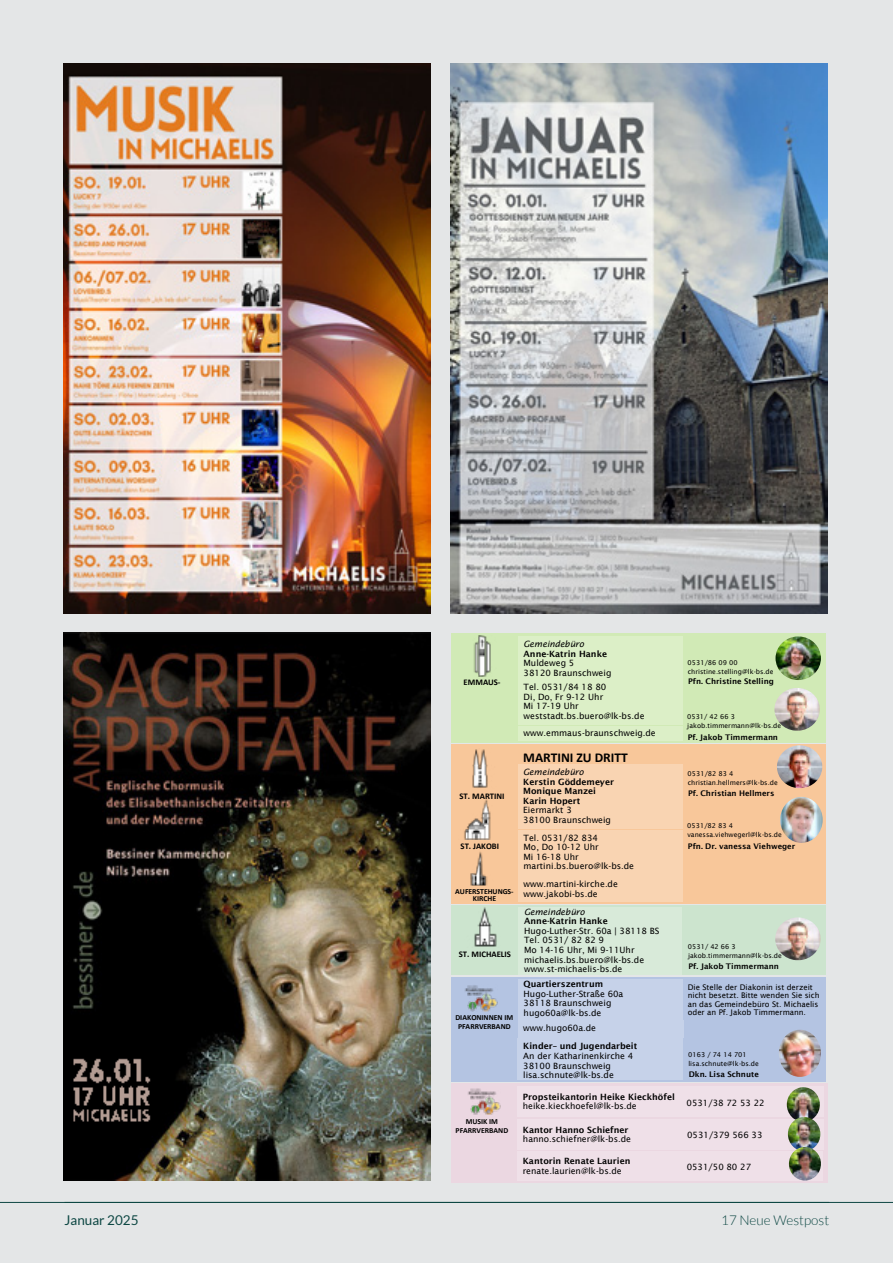
<style>
.page{position:relative;width:893px;height:1263px;background:#e4e6e7}
.page>*{position:absolute;margin:0;border:0;box-sizing:border-box;transform-origin:0 0}
.t1{font:300 13.5px "Lato";color:#0d4743}
.t2{font:700 13.5px "Calibri";color:#000}
.t3{font:13.5px "Lato";color:#0d4743}
.t4{font:8.7px/9.6px "Lucida Sans";color:#000}
.t5{font:600 8.7px/9.6px "Lucida Sans";color:#000}
.t6{font:700 8.7px "Calibri";color:#000}
.t7{font:italic 8.7px "Lucida Sans";color:#000}
.t8{font:7.8px/8.6px "Lucida Sans";letter-spacing:-.005em;color:#000}
.t9{font:600 7.8px "Lucida Sans";color:#000}
.t10{font:700 7.8px/8.9px "Calibri";color:#000;text-align:center}
.t11{font:6.75px/8.7px "Lucida Sans";letter-spacing:.005em;color:#000}
</style>
<div class="page">
<hr style="left:65px;top:1202px;width:828px;height:1px;background:#0d4743">
<hr style="left:0;top:1202px;width:829px;height:1px;background:#0d4743">
<div style="left:451px;top:1083px;width:376px;height:100px;background:#ebd7e1"></div>
<div style="left:517px;top:1086px;width:307px;height:31px;background:#efe0e8"></div>
<img style="left:787px;top:1087px;width:33px;height:30px">
<div style="left:517px;top:1119px;width:307px;height:30px;background:#efe0e8"></div>
<img style="left:788px;top:1117px;width:32px;height:30px">
<div style="left:517px;top:1151px;width:306px;height:29px;background:#efe0e8"></div>
<img style="left:789px;top:1147px;width:32px;height:33px">
<div style="left:451px;top:977px;width:375px;height:105px;background:#b4c4e2"></div>
<img style="left:464px;top:985px;width:33px;height:27px">
<div style="left:451px;top:745px;width:375px;height:159px;background:#f8c79a"></div>
<div style="left:451px;top:633px;width:375px;height:109px;background:#d1eab6"></div>
<img style="left:775px;top:636px;width:46px;height:44px">
<div style="left:451px;top:905px;width:375px;height:70px;background:#cce4ce"></div>
<div style="left:519px;top:907px;width:163px;height:67px;background:#d8ead9"></div>
<img style="left:470px;top:852px;width:18px;height:34px">
<div style="left:518px;top:764px;width:164px;height:64px;background:#f9d4b2"></div>
<div style="left:518px;top:830px;width:164px;height:45px;background:#f9d4b2"></div>
<div style="left:518px;top:876px;width:164px;height:26px;background:#f9d4b2"></div>
<div style="left:518px;top:636px;width:165px;height:43px;background:#dcefc7"></div>
<div style="left:518px;top:679px;width:165px;height:46px;background:#dcefc7"></div>
<div style="left:518px;top:726px;width:165px;height:14px;background:#dcefc7"></div>
<div style="left:518px;top:979px;width:165px;height:40px;background:#c6d2e9"></div>
<div style="left:518px;top:1038px;width:165px;height:42px;background:#c6d2e9"></div>
<div style="left:518px;top:1020px;width:165px;height:17px;background:#c6d2e9"></div>
<img style="left:464px;top:799px;width:27px;height:41px">
<img style="left:473px;top:636px;width:18px;height:40px">
<img style="left:474px;top:907px;width:23px;height:40px">
<img style="left:472px;top:749px;width:16px;height:39px">
<img style="left:779px;top:1030px;width:42px;height:47px">
<img style="left:777px;top:745px;width:45px;height:43px">
<img style="left:780px;top:797px;width:43px;height:46px">
<img style="left:468px;top:1088px;width:32px;height:27px">
<img style="left:774px;top:688px;width:46px;height:43px">
<img style="left:775px;top:917px;width:45px;height:43px">
<img style="left:64px;top:633px;width:367px;height:547px">
<img style="left:73px;top:1051px;width:91px;height:40px">
<img style="left:73px;top:1080px;width:90px;height:32px">
<img style="left:73px;top:1105px;width:86px;height:21px">
<img style="left:64px;top:64px;width:367px;height:550px">
<img style="left:450px;top:64px;width:377px;height:550px">
<p class="t6" style="left:463px;top:676px;width:39px">EMMAUS-</p>
<p class="t6" style="left:460px;top:789px;width:46px">ST. MARTINI</p>
<p class="t6" style="left:461px;top:840px;width:40px">ST. JAKOBI</p>
<p class="t10" style="left:455px;top:888px;width:60px;line-height:6.6px">AUFERSTEHUNGS-<br>KIRCHE</p>
<p class="t6" style="left:459px;top:947px;width:54px">ST. MICHAELIS</p>
<p class="t7" style="left:524px;top:639px;width:62px">Gemeindebüro</p>
<p class="t5" style="left:524px;top:648px;width:85px">Anne-Katrin Hanke</p>
<p class="t4" style="left:524px;top:658px;width:89px">Muldeweg 5<br>38120 Braunschweig</p>
<p class="t4" style="left:524px;top:682px;width:122px">Tel. 0531/84 18 80<br>Di, Do, Fr 9-12 Uhr<br>Mi 17-19 Uhr weststadt.bs.buero@lk-bs.de</p>
<p class="t4" style="left:524px;top:728px;width:134px">www.emmaus-braunschweig.de</p>
<h1 class="t2" style="left:523px;top:747px;width:106px">MARTINI ZU DRITT</h1>
<p class="t7" style="left:523px;top:767px;width:62px">Gemeindebüro</p>
<p class="t5" style="left:523px;top:776px;width:92px">Kerstin Göddemeyer<br>Monique Manzei<br>Karin Hopert</p>
<p class="t4" style="left:523px;top:805px;width:89px">Eiermarkt 3<br>38100 Braunschweig</p>
<p class="t4" style="left:524px;top:833px;width:112px">Tel. 0531/82 834<br>Mo, Do 10-12 Uhr<br>Mi 16-18 Uhr martini.bs.buero@lk-bs.de</p>
<p class="t4" style="left:524px;top:879px;width:96px">www.martini-kirche.de www.jakobi-bs.de</p>
<p class="t7" style="left:524px;top:906px;width:62px">Gemeindebüro</p>
<p class="t5" style="left:524px;top:916px;width:85px">Anne-Katrin Hanke</p>
<p class="t4" style="left:524px;top:926px;width:137px">Hugo-Luther-Str. 60a | 38118 BS<br>Tel. 0531/ 82 82 9<br>Mo 14-16 Uhr, Mi 9-11Uhr michaelis.bs.buero@lk-bs.de www.st-michaelis-bs.de</p>
<p class="t5" style="left:524px;top:979px;width:81px">Quartierszentrum</p>
<p class="t4" style="left:524px;top:989px;width:101px">Hugo-Luther-Straße 60a<br>38118 Braunschweig hugo60a@lk-bs.de</p>
<p class="t5" style="left:523px;top:1041px;width:116px">Kinder– und Jugendarbeit</p>
<p class="t4" style="left:523px;top:1051px;width:112px">An der Katharinenkirche 4<br>38100 Braunschweig lisa.schnute@lk-bs.de</p>
<p class="t10" style="left:455px;top:1013px;width:59px">DIAKONINNEN IM<br>PFARRVERBAND</p>
<p class="t4" style="left:523px;top:1023px;width:74px">www.hugo60a.de</p>
<p class="t10" style="left:456px;top:1117px;width:54px">MUSIK IM<br>PFARRVERBAND</p>
<p class="t5" style="left:523px;top:1092px;width:154px">Propsteikantorin Heike Kieckhöfel</p>
<p class="t4" style="left:523px;top:1101px;width:115px">heike.kieckhoefel@lk-bs.de</p>
<p class="t5" style="left:523px;top:1124px;width:107px">Kantor Hanno Schiefner</p>
<p class="t4" style="left:523px;top:1134px;width:110px">hanno.schiefner@lk-bs.de</p>
<p class="t5" style="left:523px;top:1156px;width:109px">Kantorin Renate Laurien</p>
<p class="t4" style="left:523px;top:1166px;width:100px">renate.laurien@lk-bs.de</p>
<p class="t11" style="left:688px;top:658px;width:87px">0531/86 09 00 christine.stelling@lk-bs.de</p>
<p class="t9" style="left:688px;top:677px;width:87px">Pfn. Christine Stelling</p>
<p class="t11" style="left:687px;top:712px;width:95px">0531/ 42 66 3 jakob.timmermann@lk-bs.de</p>
<p class="t9" style="left:688px;top:732px;width:92px">Pf. Jakob Timmermann</p>
<p class="t11" style="left:688px;top:769px;width:92px">0531/82 83 4 christian.hellmers@lk-bs.de</p>
<p class="t9" style="left:688px;top:789px;width:88px">Pf. Christian Hellmers</p>
<p class="t11" style="left:687px;top:821px;width:96px">0531/82 83 4 vanessa.viehwegerl@lk-bs.de</p>
<p class="t9" style="left:688px;top:841px;width:109px">Pfn. Dr. vanessa Viehweger</p>
<p class="t11" style="left:688px;top:942px;width:95px">0531/ 42 66 3 jakob.timmermann@lk-bs.de</p>
<p class="t9" style="left:688px;top:962px;width:92px">Pf. Jakob Timmermann</p>
<p class="t8" style="left:688px;top:983px;width:133px">Die Stelle der Diakonin ist derzeit nicht besetzt. Bitte wenden Sie sich an das Gemeindebüro St. Michaelis oder an Pf. Jakob Timmermann.</p>
<p class="t11" style="left:688px;top:1050px;width:72px">0163 / 74 14 701 lisa.schnute@lk-bs.de</p>
<p class="t9" style="left:689px;top:1070px;width:72px">Dkn. Lisa Schnute</p>
<p class="t4" style="left:687px;top:1098px;width:80px">0531/38 72 53 22</p>
<p class="t4" style="left:687px;top:1129px;width:77px">0531/379 566 33</p>
<p class="t4" style="left:687px;top:1162px;width:66px">0531/50 80 27</p>
<h1 class="t3" style="left:65px;top:1213px;width:76px">Januar 2025</h1>
<h1 class="t1" style="left:721px;top:1213px;width:110px">17 Neue Westpost</h1>
</div>
